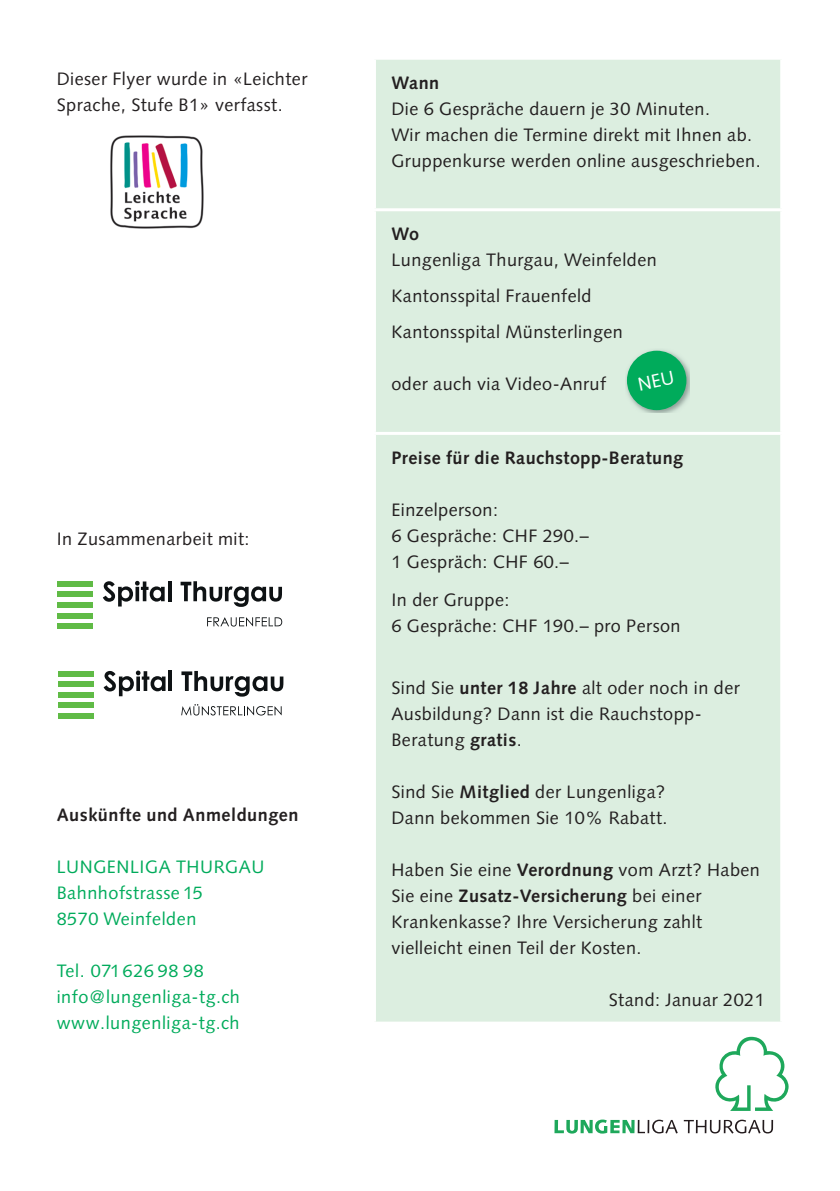
<style>
.page{position:relative;width:840px;height:1191px;background:#fff}
.page>*{position:absolute;margin:0;border:0;box-sizing:border-box;transform-origin:0 0}
.t1{font:18px/26px "Syntax LT Std";letter-spacing:.025em;color:#231f20}
.t2{font:18px/26px "Syntax LT Std";letter-spacing:.03em;color:#00ab5b}
.t3{font:700 18px "Syntax LT Std";letter-spacing:.025em;color:#231f20}
.s1{font-weight:700}
</style>
<div class="page">
<div style="left:376px;top:60px;width:403px;height:961px;background:#dceee0"></div>
<hr style="left:373px;top:208px;width:409px;height:3px;background:#fff">
<hr style="left:373px;top:432px;width:409px;height:3px;background:#fff">
<svg style="left:715px;top:1036px;width:73px;height:75px"></svg>
<svg style="left:554px;top:1119px;width:123px;height:14px"></svg>
<svg style="left:683px;top:1119px;width:89px;height:14px"></svg>
<div style="left:57px;top:581px;width:35px;height:6px;background:#60bb46"></div>
<div style="left:57px;top:623px;width:35px;height:6px;background:#60bb46"></div>
<div style="left:57px;top:591px;width:35px;height:6px;background:#60bb46"></div>
<div style="left:57px;top:602px;width:35px;height:6px;background:#60bb46"></div>
<div style="left:57px;top:612px;width:35px;height:6px;background:#60bb46"></div>
<svg style="left:103px;top:581px;width:61px;height:25px"></svg>
<hr style="left:168px;top:581px;width:3px;height:20px;background:#0e1214">
<svg style="left:180px;top:581px;width:102px;height:26px"></svg>
<svg style="left:207px;top:617px;width:75px;height:9px"></svg>
<div style="left:58px;top:670px;width:35px;height:6px;background:#60bb46"></div>
<div style="left:58px;top:713px;width:35px;height:6px;background:#60bb46"></div>
<div style="left:58px;top:681px;width:35px;height:6px;background:#60bb46"></div>
<div style="left:58px;top:692px;width:35px;height:6px;background:#60bb46"></div>
<div style="left:58px;top:702px;width:35px;height:6px;background:#60bb46"></div>
<svg style="left:103px;top:670px;width:62px;height:26px"></svg>
<hr style="left:168px;top:671px;width:4px;height:20px;background:#0e1214">
<svg style="left:181px;top:671px;width:102px;height:25px"></svg>
<svg style="left:181px;top:704px;width:100px;height:11px"></svg>
<img style="left:110px;top:135px;width:94px;height:94px">
<img style="left:624px;top:349px;width:64px;height:64px">
<div style="left:626px;top:351px;width:60px;height:59px;background:#00ab5b;border-radius:50%"></div>
<p class="t1" style="left:57px;top:65px;width:252px">Dieser Flyer wurde in «Leichter<br>Sprache, Stufe B1» verfasst.</p>
<p class="t1" style="left:57px;top:525px;width:194px">In Zusammenarbeit mit:</p>
<p class="t3" style="left:57px;top:804px;width:243px">Auskünfte und Anmeldungen</p>
<p class="t2" style="left:57px;top:854px;width:209px">LUNGENLIGA THURGAU<br>Bahnhofstrasse 15<br>8570 Weinfelden</p>
<p class="t2" style="left:57px;top:958px;width:185px">Tel. 071 626 98 98 info@lungenliga-tg.ch www.lungenliga-tg.ch</p>
<p class="t3" style="left:391px;top:72px;width:49px">Wann</p>
<p class="t1" style="left:391px;top:96px;width:370px">Die 6 Gespräche dauern je 30 Minuten.<br>Wir machen die Termine direkt mit Ihnen ab.<br>Gruppenkurse werden online ausgeschrieben.</p>
<p class="t3" style="left:391px;top:224px;width:29px">Wo</p>
<p class="t1" style="left:391px;top:242px;width:267px;line-height:36px">Lungenliga Thurgau, Weinfelden<br>Kantonsspital Frauenfeld<br>Kantonsspital Münsterlingen</p>
<p class="t1" style="left:391px;top:371px;width:216px">oder auch via Video-Anruf</p>
<p class="t3" style="left:391px;top:447px;width:293px">Preise für die Rauchstopp-Beratung</p>
<p class="t1" style="left:391px;top:497px;width:198px">Einzelperson:<br>6 Gespräche: CHF 290.–<br>1 Gespräch: CHF 60.–</p>
<p class="t1" style="left:391px;top:587px;width:290px">In der Gruppe:<br>6 Gespräche: CHF 190.– pro Person</p>
<p class="t1" style="left:391px;top:674px;width:349px">Sind Sie <span class="s1">unter 18 Jahre</span> alt oder noch in der<br>Ausbildung? Dann ist die Rauchstopp-<br>Beratung <span class="s1">gratis</span>.</p>
<p class="t1" style="left:391px;top:778px;width:277px">Sind Sie <span class="s1">Mitglied</span> der Lungenliga?<br>Dann bekommen Sie 10% Rabatt.</p>
<p class="t1" style="left:391px;top:856px;width:370px">Haben Sie eine <span class="s1">Verordnung</span> vom Arzt? Haben Sie eine <span class="s1">Zusatz-Versicherung</span> bei einer Krankenkasse? Ihre Versicherung zahlt vielleicht einen Teil der Kosten.</p>
<p class="t1" style="left:608px;top:986px;width:157px">Stand: Januar 2021</p>
</div>
